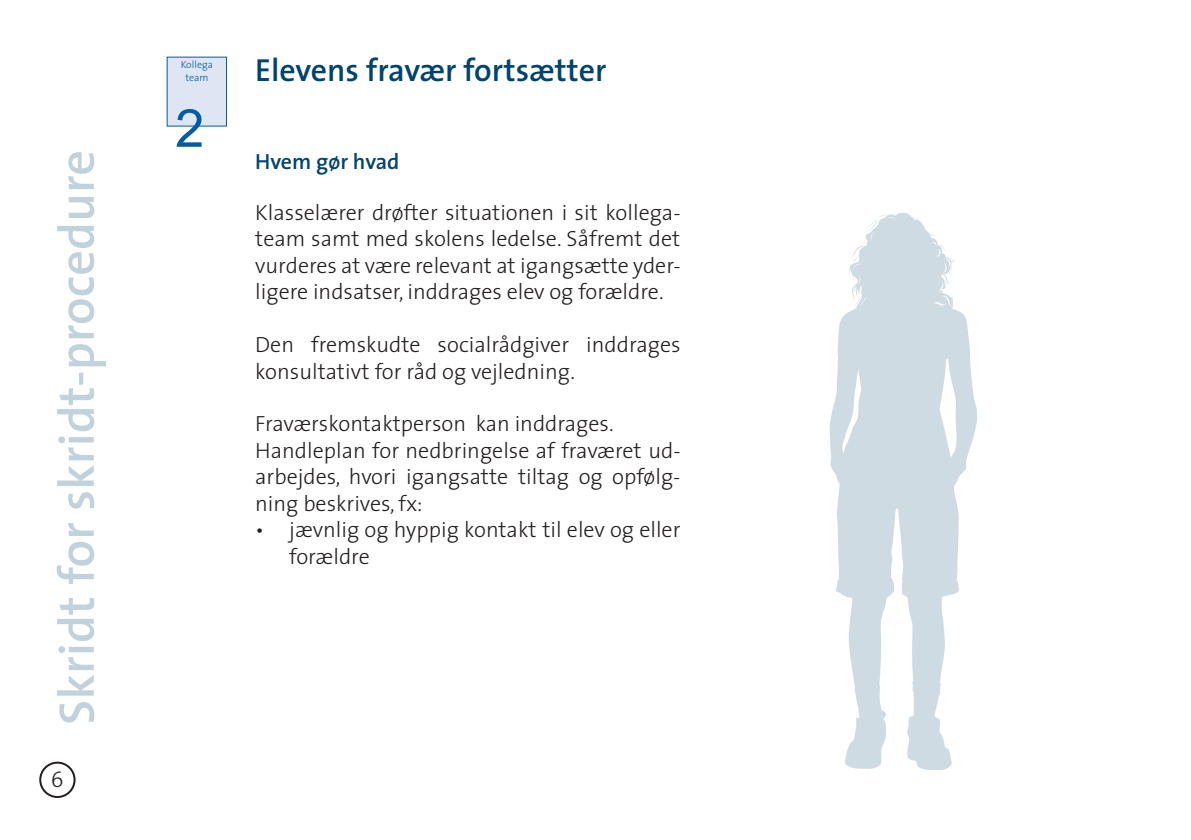
<style>
.page{position:relative;width:1191px;height:840px;background:#fff}
.page>*{position:absolute;margin:0;border:0;box-sizing:border-box;transform-origin:0 0}
.t1{font:52.6px "Arial";color:#015ca3}
.t2{font:600 32px "The Sans";color:#00446d}
.t3{font:300 22px/26.4px "The Sans";color:#231f20}
.t4{font:600 22px "The Sans";color:#00446d}
.t5{font:300 10.2px/12.2px "The Sans";color:#015ca3;text-align:center}
</style>
<div class="page">
<div style="left:39px;top:761px;width:37px;height:36px;border:2px solid #231f20;border-radius:50%"></div>
<svg style="left:57px;top:152px;width:49px;height:570px"></svg>
<div style="left:167px;top:57px;width:60px;height:69px;background:#dfe5f2"></div>
<svg style="left:829px;top:213px;width:148px;height:556px;fill:#cfdbe3"></svg>
<p class="t3" style="left:51px;top:765px;width:14px">6</p>
<p class="t5" style="left:181px;top:59px;width:34px">Kollega team</p>
<h1 class="t1" style="left:175px;top:94px;width:31px">2</h1>
<h2 class="t2" style="left:255px;top:49px;width:353px">Elevens fravær fortsætter</h2>
<p class="t4" style="left:255px;top:147px;width:146px">Hvem gør hvad</p>
<p class="t3" style="left:255px;top:199px;width:427px;text-align:justify">Klasselærer drøfter situationen i sit kollega&shy;team samt med skolens ledelse. Såfremt det vurderes at være relevant at igangsætte yder&shy;ligere indsatser, inddrages elev og forældre.</p>
<p class="t3" style="left:255px;top:331px;width:427px">Den fremskudte socialrådgiver inddrages konsultativt for råd og vejledning.</p>
<p class="t3" style="left:255px;top:411px;width:427px">Fraværskontaktperson kan inddrages.<br>Handleplan for nedbringelse af fraværet ud&shy;arbejdes, hvori igangsatte tiltag og opfølg&shy;ning beskrives, fx:</p>
<p class="t3" style="left:289px;top:516px;width:393px;text-indent:-34px">• jævnlig og hyppig kontakt til elev og eller forældre</p>
</div>
